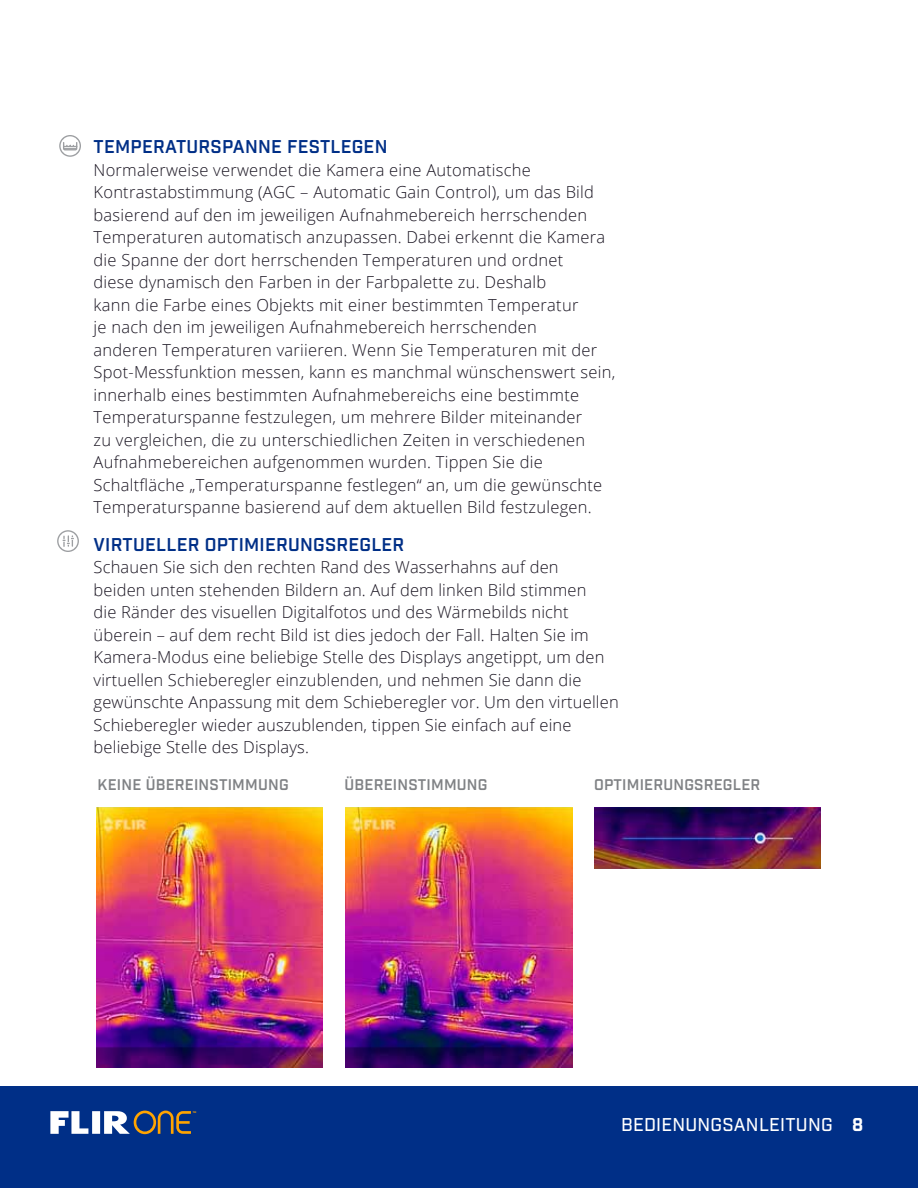
<style>
.page{position:relative;width:918px;height:1188px;background:#fff}
.page>*{position:absolute;margin:0;border:0;box-sizing:border-box;transform-origin:0 0}
.t1{font:600 18px "Industry";letter-spacing:.015em;color:#002f87}
.t2{font:500 18px "Industry";letter-spacing:.015em;color:#fff}
.t3{font:300 16.5px/22.5px "Open Sans";letter-spacing:.015em;color:#191421}
.t4{font:600 15px "Industry";letter-spacing:.015em;color:#808285}
.t5{font:700 2.55px "Myriad Pro";color:#ffa400}
.s1{font-weight:700}
</style>
<div class="page">
<div style="left:0;top:1086px;width:918px;height:102px;background:#002f87"></div>
<svg style="left:50px;top:1111px;width:141px;height:23px"></svg>
<svg style="left:57px;top:530px;width:22px;height:22px"></svg>
<svg style="left:59px;top:135px;width:22px;height:22px"></svg>
<img style="left:96px;top:807px;width:226px;height:261px">
<img style="left:346px;top:807px;width:226px;height:261px">
<img style="left:594px;top:807px;width:226px;height:61px">
<p class="t1" style="left:94px;top:136px;width:295px">TEMPERATURSPANNE FESTLEGEN</p>
<p class="t3" style="left:94px;top:158px;width:523px">Normalerweise verwendet die Kamera eine Automatische Kontrastabstimmung (AGC – Automatic Gain Control), um das Bild basierend auf den im jeweiligen Aufnahmebereich herrschenden Temperaturen automatisch anzupassen. Dabei erkennt die Kamera die Spanne der dort herrschenden Temperaturen und ordnet<br>diese dynamisch den Farben in der Farbpalette zu. Deshalb<br>kann die Farbe eines Objekts mit einer bestimmten Temperatur<br>je nach den im jeweiligen Aufnahmebereich herrschenden<br>anderen Temperaturen variieren. Wenn Sie Temperaturen mit der Spot-Messfunktion messen, kann es manchmal wünschenswert sein, innerhalb eines bestimmten Aufnahmebereichs eine bestimmte Temperaturspanne festzulegen, um mehrere Bilder miteinander<br>zu vergleichen, die zu unterschiedlichen Zeiten in verschiedenen Aufnahmebereichen aufgenommen wurden. Tippen Sie die Schaltfläche „Temperaturspanne festlegen“ an, um die gewünschte Temperaturspanne basierend auf dem aktuellen Bild festzulegen.</p>
<p class="t1" style="left:94px;top:533px;width:312px">VIRTUELLER OPTIMIERUNGSREGLER</p>
<p class="t3" style="left:94px;top:555px;width:527px">Schauen Sie sich den rechten Rand des Wasserhahns auf den<br>beiden unten stehenden Bildern an. Auf dem linken Bild stimmen<br>die Ränder des visuellen Digitalfotos und des Wärmebilds nicht überein – auf dem recht Bild ist dies jedoch der Fall. Halten Sie im Kamera-Modus eine beliebige Stelle des Displays angetippt, um den virtuellen Schieberegler einzublenden, und nehmen Sie dann die gewünschte Anpassung mit dem Schieberegler vor. Um den virtuellen Schieberegler wieder auszublenden, tippen Sie einfach auf eine beliebige Stelle des Displays.</p>
<p class="t4" style="left:98px;top:775px;width:193px">KEINE ÜBEREINSTIMMUNG</p>
<p class="t4" style="left:345px;top:775px;width:144px">ÜBEREINSTIMMUNG</p>
<p class="t4" style="left:594px;top:775px;width:168px">OPTIMIERUNGSREGLER</p>
<p class="t5" style="left:193px;top:1110px;width:5px">TM</p>
<p class="t2" style="left:621px;top:1114px;width:244px">BEDIENUNGSANLEITUNG <span class="s1">8</span></p>
</div>
